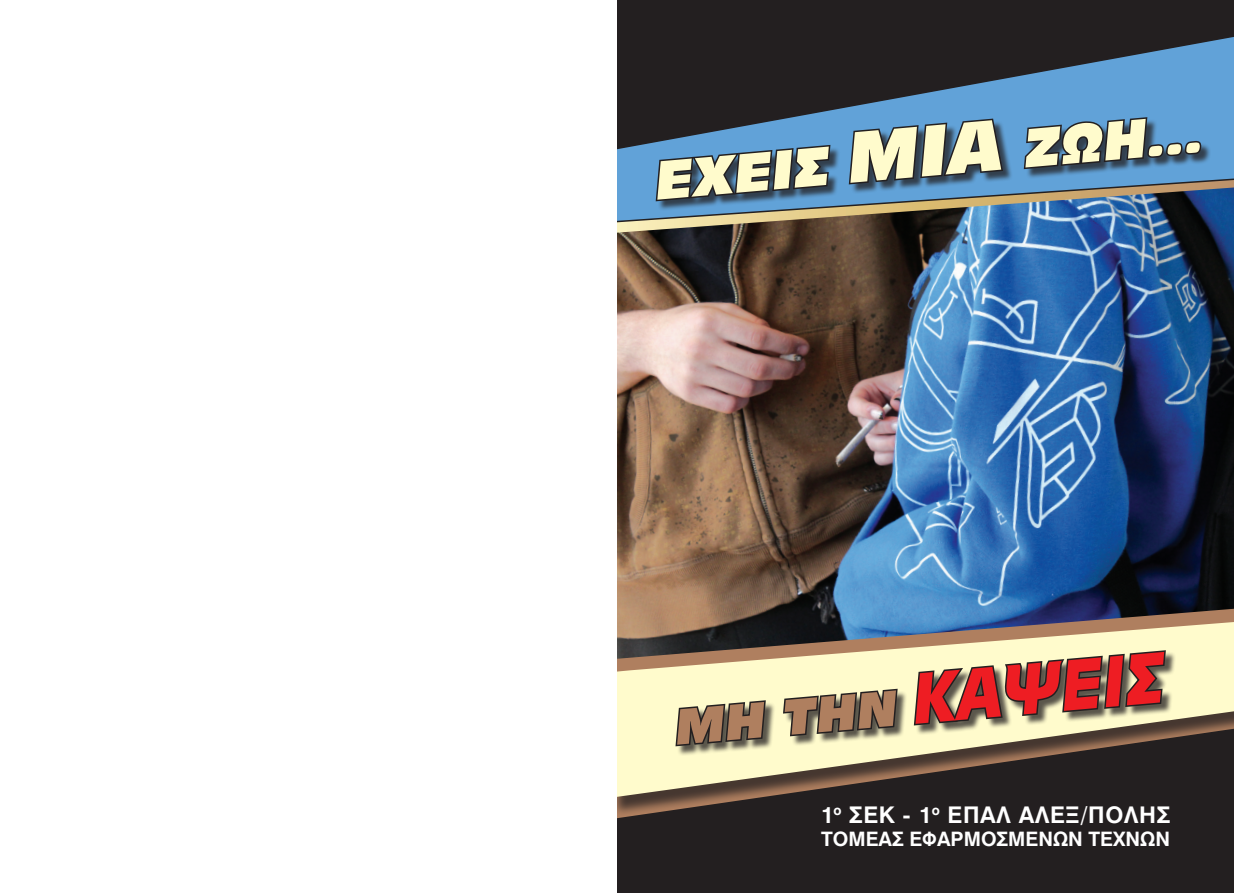
<style>
.page{position:relative;width:1234px;height:893px;background:#fff}
.page>*{position:absolute;margin:0;border:0;box-sizing:border-box;transform-origin:0 0}
.t1{font:75px "UB Antique Olive Black Italic";color:#ee1d23}
.t2{font:57px "UB Antique Olive Compact Italic";color:#fffbcc}
.t3{font:22.5px "UB Helvetica Bold";letter-spacing:.03em;color:#fff}
.t4{font:19.5px "UB Helvetica Bold";color:#fff}
.s1{font-size:75px}
.s2{font-family:"UB Antique Olive Compact Italic";font-size:52.5px;color:#af7f5f}
</style>
<div class="page">
<div style="left:617px;top:0;width:616px;height:893px;background:#231f20"></div>
<img style="left:617px;top:233px;width:616px;height:376px">
<svg style="left:617px;top:609px;width:616px;height:12px;background:#5b6272"></svg>
<svg style="left:617px;top:621px;width:616px;height:177px;background:#aca38c"></svg>
<div style="left:677px;top:652px;width:556px;height:157px;background:#231f20;opacity:.75"></div>
<svg style="left:673px;top:699px;width:94px;height:49px"></svg>
<svg style="left:781px;top:687px;width:118px;height:51px"></svg>
<svg style="left:912px;top:649px;width:255px;height:78px"></svg>
<svg style="left:617px;top:37px;width:616px;height:187px"></svg>
<div style="left:657px;top:118px;width:576px;height:160px;background:#231f20;opacity:.75"></div>
<svg style="left:654px;top:143px;width:177px;height:60px"></svg>
<svg style="left:847px;top:117px;width:157px;height:69px"></svg>
<svg style="left:1021px;top:71px;width:181px;height:100px;background:#507fa7"></svg>
<h2 class="t2" style="left:649px;top:152px;width:551px;rotate:-5deg">ΕΧΕΙΣ <span class="s1">ΜΙΑ</span> ΖΩΗ...</h2>
<h1 class="t1" style="left:668px;top:680px;width:492px;rotate:-5deg"><span class="s2">ΜΗ ΤΗΝ</span> ΚΑΨΕΙΣ</h1>
<p class="t3" style="left:819px;top:801px;width:351px">1<sup>ο</sup> ΣΕΚ - 1<sup>ο</sup> ΕΠΑΛ ΑΛΕΞ/ΠΟΛΗΣ</p>
<p class="t4" style="left:820px;top:827px;width:350px">ΤΟΜΕΑΣ ΕΦΑΡΜΟΣΜΕΝΩΝ ΤΕΧΝΩΝ</p>
</div>
